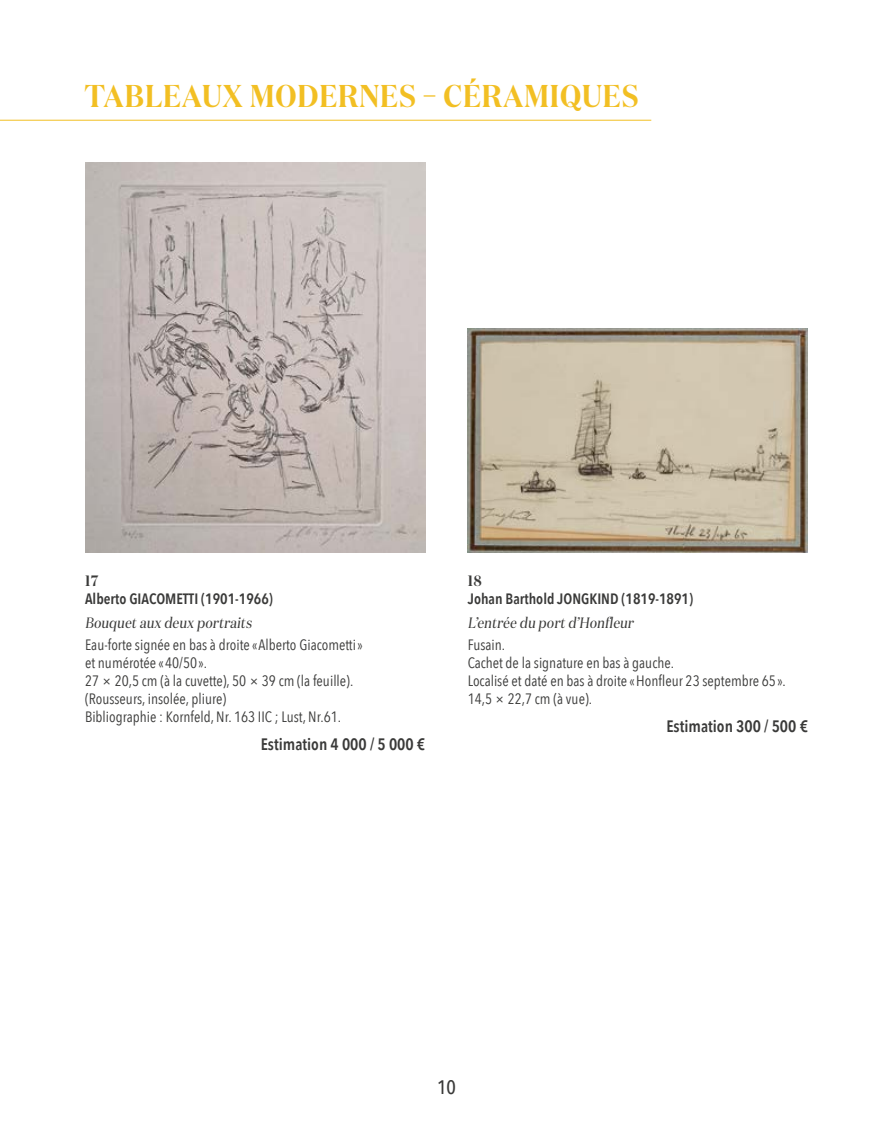
<style>
.page{position:relative;width:893px;height:1127px;background:#fff}
.page>*{position:absolute;margin:0;border:0;box-sizing:border-box;transform-origin:0 0}
.t1{font:600 31.5px "Domaine Disp Nar";letter-spacing:.03em;color:#f2bf23}
.t2{font:500 19.5px "Avenir Next Condensed";color:#3a3a39}
.t3{font:600 16.5px "Avenir Next Condensed";color:#3a3a39}
.t4{font:15px/18px "Avenir Next Condensed";color:#3a3a39}
.t5{font:600 15px "Avenir Next Condensed";color:#3a3a39}
.t6{font:15px "Domaine Disp Nar";color:#3a3a39}
.t7{font:600 15px "Domaine Disp Nar";color:#3a3a39}
</style>
<div class="page">
<img style="left:468px;top:328px;width:340px;height:225px">
<img style="left:85px;top:163px;width:340px;height:390px">
<hr style="left:0;top:120px;width:651px;height:1px;background:#f2bf23">
<h1 class="t1" style="left:84px;top:77px;width:556px">TABLEAUX MODERNES – CÉRAMIQUES</h1>
<p class="t7" style="left:85px;top:571px;width:15px">17</p>
<p class="t5" style="left:85px;top:586px;width:189px">Alberto GIACOMETTI (1901-1966)</p>
<p class="t6" style="left:85px;top:613px;width:171px">Bouquet aux deux portraits</p>
<p class="t4" style="left:85px;top:635px;width:279px">Eau-forte signée en bas à droite «Alberto Giacometti» et numérotée «40/50».<br>27 × 20,5 cm (à la cuvette), 50 × 39 cm (la feuille). (Rousseurs, insolée, pliure)<br>Bibliographie : Kornfeld, Nr. 163 IIC ; Lust, Nr.61.</p>
<p class="t3" style="left:261px;top:730px;width:166px">Estimation 4 000 / 5 000 €</p>
<p class="t7" style="left:468px;top:571px;width:15px">18</p>
<p class="t5" style="left:468px;top:586px;width:227px">Johan Barthold JONGKIND (1819-1891)</p>
<p class="t6" style="left:468px;top:613px;width:170px">L’entrée du port d’Honfleur</p>
<p class="t4" style="left:468px;top:635px;width:320px">Fusain.<br>Cachet de la signature en bas à gauche.<br>Localisé et daté en bas à droite «Honfleur 23 septembre 65».<br>14,5 × 22,7 cm (à vue).</p>
<p class="t3" style="left:666px;top:712px;width:143px">Estimation 300 / 500 €</p>
<h2 class="t2" style="left:437px;top:1075px;width:20px">10</h2>
</div>
